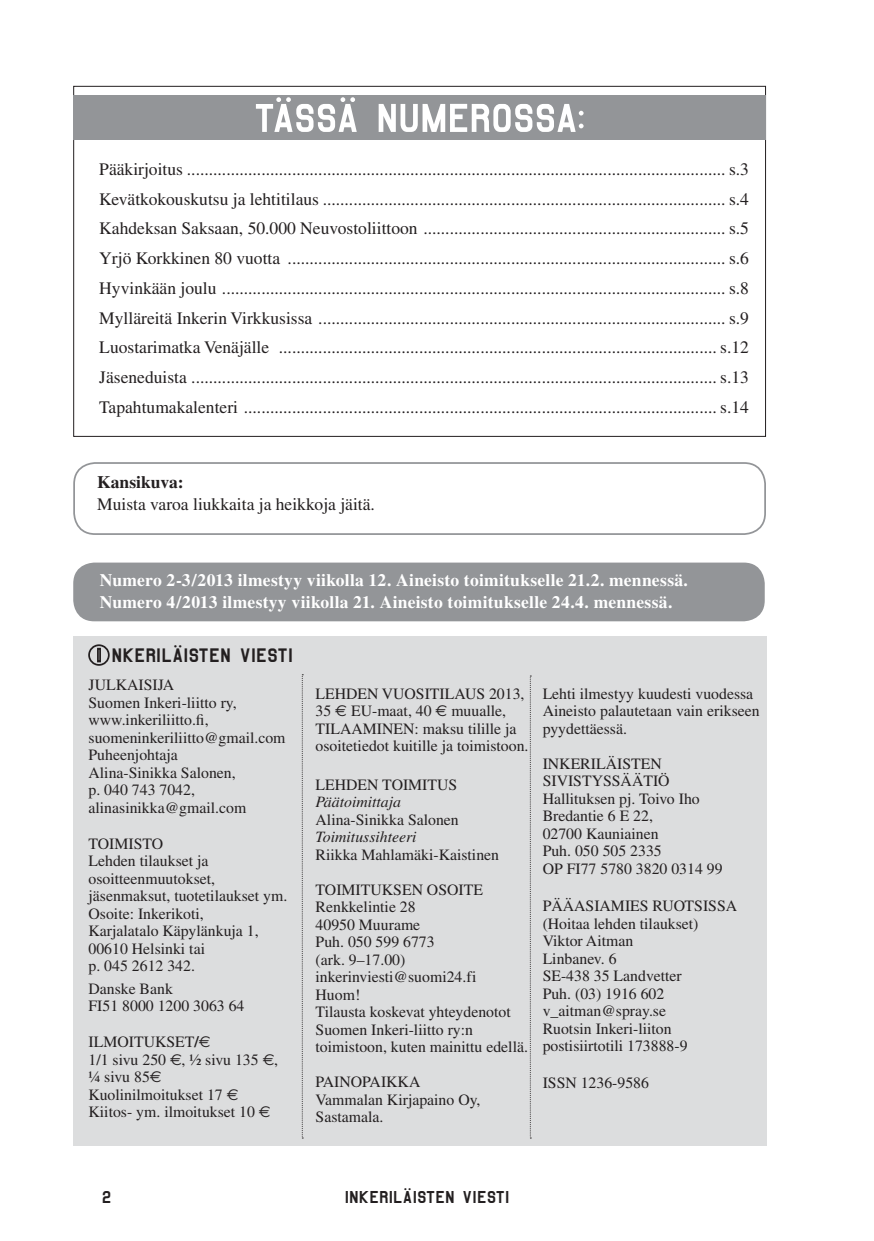
<style>
.page{position:relative;width:874px;height:1241px;background:#fff}
.page>*{position:absolute;margin:0;border:0;box-sizing:border-box;transform-origin:0 0}
.t1{font:61.25px "Aviator";letter-spacing:-.005em;color:#fff}
.t2{font:29.75px "Aviator";letter-spacing:.01em;color:#231f20}
.t3{font:26.25px "Aviator";letter-spacing:.01em;color:#231f20}
.t4{font:17.5px/29.8px "Times";color:#231f20;text-align:justify}
.t5{font:700 17.5px/21.9px "Times";letter-spacing:.015em;color:#fff}
.t6{font:700 17.5px "Times";color:#231f20}
.t7{font:15.75px/17.5px "Times";color:#231f20}
.t8{font:italic 15.75px "Times";color:#231f20}
.s1{font-weight:700}
.s2{font-family:"Euro Sans"}
</style>
<div class="page">
<div style="left:73px;top:636px;width:693px;height:509px;background:#dcddde"></div>
<svg style="left:88px;top:644px;width:22px;height:22px"></svg>
<div style="left:73px;top:94px;width:692px;height:45px;background:#939598"></div>
<div style="left:73px;top:562px;width:691px;height:59px;background:#939598;border-radius:21px"></div>
<div style="left:73px;top:462px;width:692px;height:73px;border:2px solid #939598;border-radius:21px"></div>
<svg style="left:529px;top:675px;width:2px;height:463px"></svg>
<svg style="left:302px;top:674px;width:1px;height:464px"></svg>
<h1 class="t1" style="left:253px;top:85px;width:334px">tässä numerossa:</h1>
<p class="t4" style="left:99px;top:154px;width:651px">Pääkirjoitus ........................................................................................................................... s.3<br>Kevätkokouskutsu ja lehtitilaus ............................................................................................ s.4<br>Kahdeksan Saksaan, 50.000 Neuvostoliittoon ..................................................................... s.5<br>Yrjö Korkkinen 80 vuotta .................................................................................................... s.6<br>Hyvinkään joulu ................................................................................................................... s.8<br>Mylläreitä Inkerin Virkkusissa ............................................................................................. s.9<br>Luostarimatka Venäjälle .................................................................................................... s.12<br>Jäseneduista ........................................................................................................................ s.13<br>Tapahtumakalenteri ............................................................................................................ s.14</p>
<p class="t6" style="left:97px;top:471px;width:88px">Kansikuva:</p>
<p class="t4" style="left:97px;top:489px;width:279px">Muista varoa liukkaita ja heikkoja jäitä.</p>
<p class="t5" style="left:100px;top:569px;width:589px">Numero 2-3/2013 ilmestyy viikolla 12. Aineisto toimitukselle 21.2. mennessä.<br>Numero 4/2013 ilmestyy viikolla 21. Aineisto toimitukselle 24.4. mennessä.</p>
<h2 class="t2" style="left:111px;top:639px;width:183px">nkeriläisten viesti</h2>
<p class="t7" style="left:88px;top:676px;width:198px">JULKAISIJA<br>Suomen Inkeri-liitto ry, www.inkeriliitto.fi, suomeninkeriliitto@gmail.com<br>Puheenjohtaja<br>Alina-Sinikka Salonen,<br>p. 040 743 7042, alinasinikka@gmail.com</p>
<p class="t7" style="left:88px;top:834px;width:200px">TOIMISTO<br>Lehden tilaukset ja osoitteenmuutokset, jäsenmaksut, tuotetilaukset ym.<br>Osoite: Inkerikoti,<br>Karjalatalo Käpylänkuja 1,<br>00610 Helsinki tai<br>p. 045 2612 342.</p>
<p class="t7" style="left:88px;top:979px;width:157px">Danske Bank<br>FI51 8000 1200 3063 64</p>
<p class="t7" style="left:88px;top:1033px;width:191px">ILMOITUKSET<span class="s1">/</span><span class="s2">€<br></span>1/1 sivu 250 <span class="s2">€</span>, ½ sivu 135 <span class="s2">€</span>, ¼ sivu 85<span class="s2">€<br></span>Kuolinilmoitukset 17 <span class="s2">€<br></span>Kiitos- ym. ilmoitukset 10 <span class="s2">€</span></p>
<p class="t7" style="left:315px;top:684px;width:214px">LEHDEN VUOSITILAUS 2013,<br>35 <span class="s2">e</span> EU-maat, 40 <span class="s2">e</span> muualle,<br>TILAAMINEN: maksu tilille ja osoitetiedot kuitille ja toimistoon.</p>
<p class="t7" style="left:315px;top:775px;width:143px">LEHDEN TOIMITUS</p>
<p class="t8" style="left:315px;top:793px;width:87px">Päätoimittaja</p>
<p class="t7" style="left:315px;top:810px;width:145px">Alina-Sinikka Salonen</p>
<p class="t8" style="left:315px;top:828px;width:102px">Toimitussihteeri</p>
<p class="t7" style="left:315px;top:845px;width:185px">Riikka Mahlamäki-Kaistinen</p>
<p class="t7" style="left:315px;top:880px;width:21px">Toimituksen</p>
<p class="t7" style="left:427px;top:880px;width:11px">osoite</p>
<p class="t7" style="left:315px;top:897px;width:214px">Renkkelintie 28<br>40950 Muurame<br>Puh. 050 599 6773<br>(ark. 9–17.00) inkerinviesti@suomi24.fi<br>Huom!<br>Tilausta koskevat yhteydenotot<br>Suomen Inkeri-liitto ry:n toimistoon, kuten mainittu edellä.</p>
<p class="t7" style="left:315px;top:1072px;width:166px">Painopaikka<br>Vammalan Kirjapaino Oy,<br>Sastamala.</p>
<p class="t7" style="left:542px;top:684px;width:218px">Lehti ilmestyy kuudesti vuodessa<br>Aineisto palautetaan vain erikseen pyydettäessä.</p>
<p class="t7" style="left:542px;top:754px;width:181px">INKERILÄISTEN<br>SIVISTYSSÄÄTIÖ<br>Hallituksen pj. Toivo Iho<br>Bredantie 6 E 22,<br>02700 Kauniainen<br>Puh. 050 505 2335<br>OP FI77 5780 3820 0314 99</p>
<p class="t7" style="left:542px;top:897px;width:196px">PÄÄASIAMIES RUOTSISSA (Hoitaa lehden tilaukset)<br>Viktor Aitman<br>Linbanev. 6<br>SE-438 35 Landvetter<br>Puh. (03) 1916 602 v_aitman@spray.se<br>Ruotsin Inkeri-liiton postisiirtotili 173888-9</p>
<p class="t7" style="left:542px;top:1073px;width:108px">ISSN 1236-9586</p>
<h3 class="t3" style="left:102px;top:1182px;width:11px">2</h3>
<h3 class="t3" style="left:344px;top:1182px;width:166px">inkeriläisten viesti</h3>
</div>
